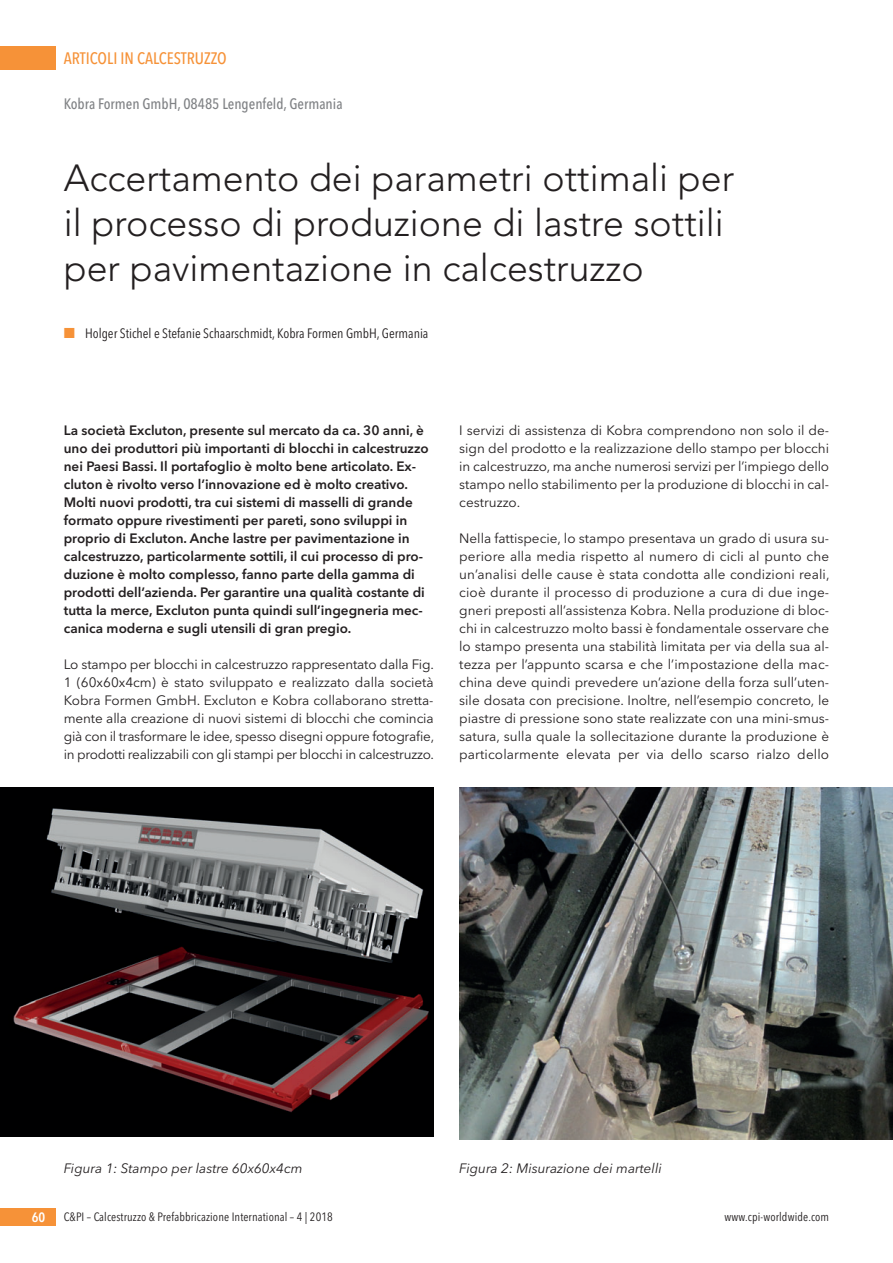
<style>
.page{position:relative;width:893px;height:1263px;background:#fff}
.page>*{position:absolute;margin:0;border:0;box-sizing:border-box;transform-origin:0 0}
.t1{font:300 37.5px/45px "Avenir";color:#231f20}
.t2{font:500 16.5px "Avenir Next Condensed";color:#f69238}
.t3{font:500 15px "Avenir Next Condensed";color:#808285}
.t4{font:13.5px/18px "Avenir Next";color:#231f20;text-align:justify}
.t5{font:600 13.5px/18px "Avenir Next";color:#231f20}
.t6{font:italic 13.5px "Avenir Next";color:#231f20}
.t7{font:13.5px "Avenir Next Condensed";color:#231f20}
.t8{font:600 13.5px "Avenir Next Condensed";color:#fff}
.t9{font:12px "Avenir Next Condensed";letter-spacing:.01em;color:#231f20}
.s1{font-family:"European Pi Three";color:#f69238}
</style>
<div class="page">
<div style="left:0;top:47px;width:55px;height:23px;background:#f69238"></div>
<div style="left:0;top:1208px;width:55px;height:18px;background:#f69238"></div>
<img style="left:0;top:788px;width:434px;height:348px">
<img style="left:459px;top:788px;width:434px;height:351px">
<p class="t2" style="left:64px;top:51px;width:165px">ARTICOLI IN CALCESTRUZZO</p>
<p class="t3" style="left:64px;top:97px;width:280px">Kobra Formen GmbH, 08485 Lengenfeld, Germania</p>
<h1 class="t1" style="left:64px;top:158px;width:672px">Accertamento dei parametri ottimali per il processo di produzione di lastre sottili per pavimentazione in calcestruzzo</h1>
<p class="t7" style="left:64px;top:328px;width:366px"><span class="s1">-</span> Holger Stichel e Stefanie Schaarschmidt, Kobra Formen GmbH, Germania</p>
<p class="t5" style="left:64px;top:422px;width:367px">La società Excluton, presente sul mercato da ca. 30 anni, è uno dei produttori più importanti di blocchi in calcestruzzo nei Paesi Bassi. Il portafoglio è molto bene articolato. Ex&shy;cluton è rivolto verso l’innovazione ed è molto creativo.<br>Molti nuovi prodotti, tra cui sistemi di masselli di grande formato oppure rivestimenti per pareti, sono sviluppi in proprio di Excluton. Anche lastre per pavimentazione in calcestruzzo, particolarmente sottili, il cui processo di pro&shy;duzione è molto complesso, fanno parte della gamma di prodotti dell’azienda. Per garantire una qualità costante di tutta la merce, Excluton punta quindi sull’ingegneria mec&shy;canica moderna e sugli utensili di gran pregio.</p>
<p class="t4" style="left:64px;top:656px;width:372px">Lo stampo per blocchi in calcestruzzo rappresentato dalla Fig.<br>1 (60x60x4cm) è stato sviluppato e realizzato dalla società Kobra Formen GmbH. Excluton e Kobra collaborano stretta&shy;mente alla creazione di nuovi sistemi di blocchi che comincia già con il trasformare le idee, spesso disegni oppure fotografie, in prodotti realizzabili con gli stampi per blocchi in calcestruzzo.</p>
<p class="t4" style="left:459px;top:422px;width:371px">I servizi di assistenza di Kobra comprendono non solo il de&shy;sign del prodotto e la realizzazione dello stampo per blocchi in calcestruzzo, ma anche numerosi servizi per l’impiego dello stampo nello stabilimento per la produzione di blocchi in cal&shy;cestruzzo.</p>
<p class="t4" style="left:459px;top:530px;width:372px">Nella fattispecie, lo stampo presentava un grado di usura su&shy;periore alla media rispetto al numero di cicli al punto che un’analisi delle cause è stata condotta alle condizioni reali, cioè durante il processo di produzione a cura di due inge&shy;gneri preposti all’assistenza Kobra. Nella produzione di bloc&shy;chi in calcestruzzo molto bassi è fondamentale osservare che lo stampo presenta una stabilità limitata per via della sua al&shy;tezza per l’appunto scarsa e che l’impostazione della mac&shy;china deve quindi prevedere un’azione della forza sull’uten&shy;sile dosata con precisione. Inoltre, nell’esempio concreto, le piastre di pressione sono state realizzate con una mini-smus&shy;satura, sulla quale la sollecitazione durante la produzione è particolarmente elevata per via dello scarso rialzo dello</p>
<p class="t6" style="left:64px;top:1162px;width:240px">Figura 1: Stampo per lastre 60x60x4cm</p>
<p class="t6" style="left:459px;top:1162px;width:204px">Figura 2: Misurazione dei martelli</p>
<p class="t8" style="left:32px;top:1211px;width:15px">60</p>
<p class="t9" style="left:64px;top:1211px;width:271px">C&amp;PI – Calcestruzzo &amp; Prefabbricazione International – 4 | 2018</p>
<p class="t9" style="left:725px;top:1211px;width:106px">www.cpi-worldwide.com</p>
</div>
